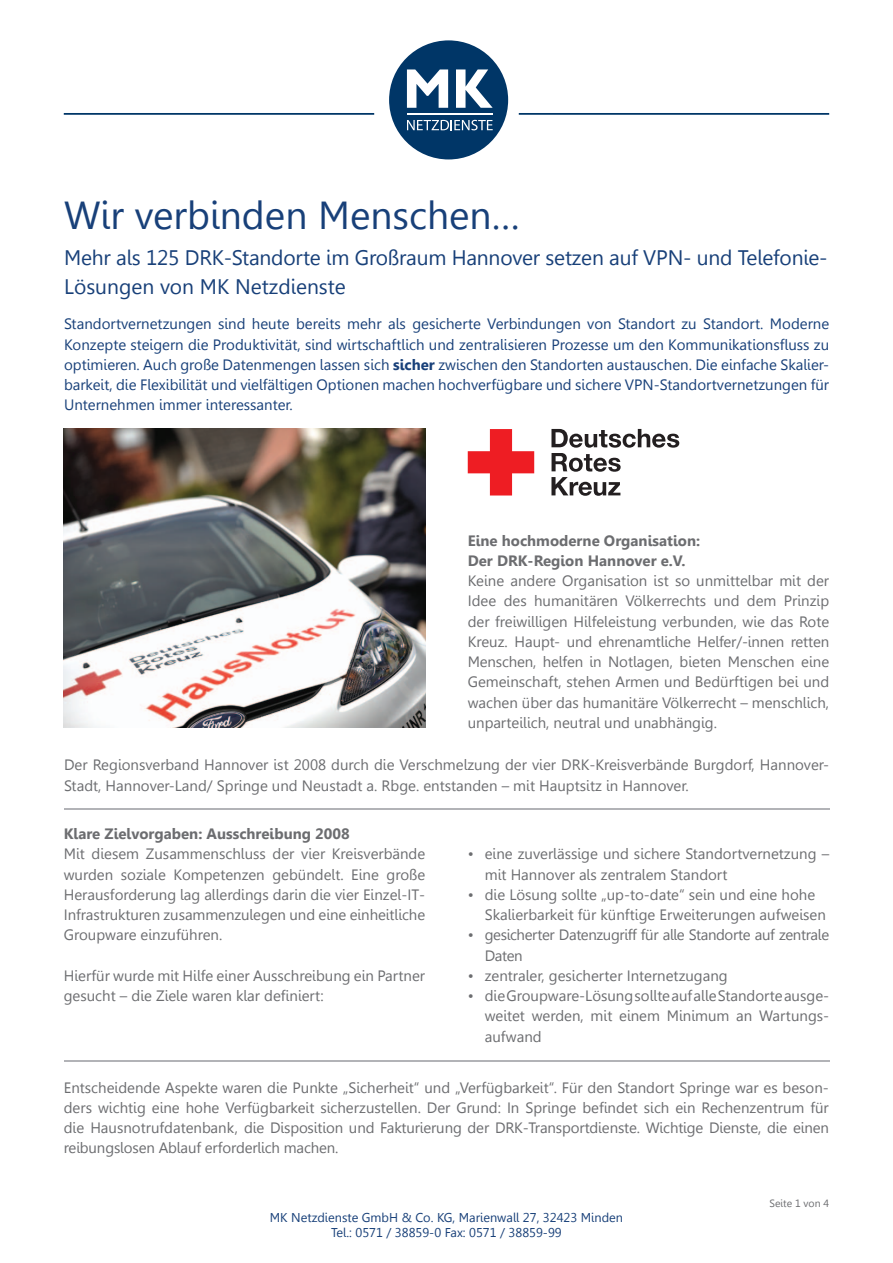
<style>
.page{position:relative;width:893px;height:1263px;background:#fff}
.page>*{position:absolute;margin:0;border:0;box-sizing:border-box;transform-origin:0 0}
.t1{font:39px "Gisha";color:#184079}
.t2{font:21px/28.5px "Gisha";letter-spacing:-.01em;color:#184079}
.t3{font:15px/20.2px "Gisha";color:#6c6d70;text-align:justify}
.t4{font:15px/20.2px "Gisha";color:#184079;text-align:justify}
.t5{font:700 15px "Gisha";color:#6c6d70}
.t6{font:15px/20.2px "Gisha";letter-spacing:-.025em;color:#6c6d70}
.t7{font:12.75px/15px "Gisha";color:#184079;text-align:center}
.t8{font:10.5px "Gisha";color:#6c6d70}
.s1{font-weight:700}
</style>
<div class="page">
<div style="left:389px;top:40px;width:119px;height:119px;background:#003667;border-radius:50%"></div>
<hr style="left:407px;top:113px;width:86px;height:2px;background:#fff">
<svg style="left:407px;top:120px;width:86px;height:10px"></svg>
<svg style="left:407px;top:69px;width:41px;height:39px"></svg>
<svg style="left:456px;top:69px;width:37px;height:39px"></svg>
<hr style="left:64px;top:113px;width:310px;height:2px;background:#003667">
<hr style="left:519px;top:113px;width:310px;height:2px;background:#003667">
<img style="left:64px;top:429px;width:361px;height:298px">
<svg style="left:468px;top:429px;width:66px;height:66px"></svg>
<svg style="left:551px;top:429px;width:128px;height:67px"></svg>
<hr style="left:64px;top:809px;width:765px;height:1px;background:#b2b3b7">
<hr style="left:64px;top:1060px;width:765px;height:1px;background:#b2b3b7">
<p class="t1" style="left:64px;top:193px;width:458px">Wir verbinden Menschen…</p>
<p class="t2" style="left:64px;top:244px;width:765px">Mehr als 125 DRK-Standorte im Großraum Hannover setzen auf VPN- und Telefonie-<br>Lösungen von MK Netzdienste</p>
<p class="t4" style="left:64px;top:314px;width:767px">Standortvernetzungen sind heute bereits mehr als gesicherte Verbindungen von Standort zu Standort. Moderne Konzepte steigern die Produktivität, sind wirtschaftlich und zentralisieren Prozesse um den Kommunikationsfluss zu optimieren. Auch große Datenmengen lassen sich <span class="s1">sicher</span> zwischen den Standorten austauschen. Die einfache Skalier&shy;barkeit, die Flexibilität und vielfältigen Optionen machen hochverfügbare und sichere VPN-Standortvernetzungen für Unternehmen immer interessanter.</p>
<p class="t5" style="left:468px;top:532px;width:234px">Eine hochmoderne Organisation:</p>
<p class="t5" style="left:468px;top:552px;width:219px">Der DRK-Region Hannover e.V.</p>
<p class="t3" style="left:468px;top:571px;width:363px">Keine andere Organisation ist so unmittelbar mit der Idee des humanitären Völkerrechts und dem Prinzip der freiwilligen Hilfeleistung verbunden, wie das Rote Kreuz. Haupt- und ehrenamtliche Helfer/-innen retten Menschen, helfen in Notlagen, bieten Menschen eine Gemeinschaft, stehen Armen und Bedürftigen bei und wachen über das humanitäre Völkerrecht – menschlich, unparteilich, neutral und unabhängig.</p>
<p class="t3" style="left:64px;top:754px;width:766px;line-height:21px">Der Regionsverband Hannover ist 2008 durch die Verschmelzung der vier DRK-Kreisverbände Burgdorf, Hannover-<br>Stadt, Hannover-Land/ Springe und Neustadt a. Rbge. entstanden – mit Hauptsitz in Hannover.</p>
<p class="t5" style="left:64px;top:825px;width:288px">Klare Zielvorgaben: Ausschreibung 2008</p>
<p class="t3" style="left:64px;top:844px;width:363px">Mit diesem Zusammenschluss der vier Kreisverbände wurden soziale Kompetenzen gebündelt. Eine große Herausforderung lag allerdings darin die vier Einzel-IT-Infrastrukturen zusammenzulegen und eine einheitliche Groupware einzuführen.</p>
<p class="t3" style="left:64px;top:965px;width:363px">Hierfür wurde mit Hilfe einer Ausschreibung ein Partner</p>
<p class="t3" style="left:64px;top:986px;width:261px">gesucht – die Ziele waren klar definiert:</p>
<p class="t3" style="left:485px;top:844px;width:346px;text-indent:-17px">• eine zuverlässige und sichere Standortvernetzung – mit Hannover als zentralem Standort</p>
<p class="t3" style="left:468px;top:884px;width:349px">• die Lösung sollte „up-to-date“ sein und eine hohe</p>
<p class="t3" style="left:485px;top:905px;width:343px">Skalierbarkeit für künftige Erweiterungen aufweisen</p>
<p class="t6" style="left:485px;top:925px;width:346px;text-indent:-17px">• gesicherter Datenzugriff für alle Standorte auf zentrale<br>Daten</p>
<p class="t3" style="left:468px;top:965px;width:261px">• zentraler, gesicherter Internetzugang</p>
<p class="t3" style="left:485px;top:986px;width:346px;text-indent:-17px">• die Groupware-Lösung sollte auf alle Standorte ausge&shy;weitet werden, mit einem Minimum an Wartungs&shy;aufwand</p>
<p class="t3" style="left:64px;top:1077px;width:767px">Entscheidende Aspekte waren die Punkte „Sicherheit“ und „Verfügbarkeit“. Für den Standort Springe war es beson&shy;ders wichtig eine hohe Verfügbarkeit sicherzustellen. Der Grund: In Springe befindet sich ein Rechenzentrum für die Hausnotrufdatenbank, die Disposition und Fakturierung der DRK-Transportdienste. Wichtige Dienste, die einen reibungslosen Ablauf erforderlich machen.</p>
<p class="t7" style="left:270px;top:1210px;width:355px">MK Netzdienste GmbH &amp; Co. KG, Marienwall 27, 32423 Minden<br>Tel.: 0571 / 38859-0 Fax: 0571 / 38859-99</p>
<p class="t8" style="left:769px;top:1197px;width:61px">Seite 1 von 4</p>
</div>
